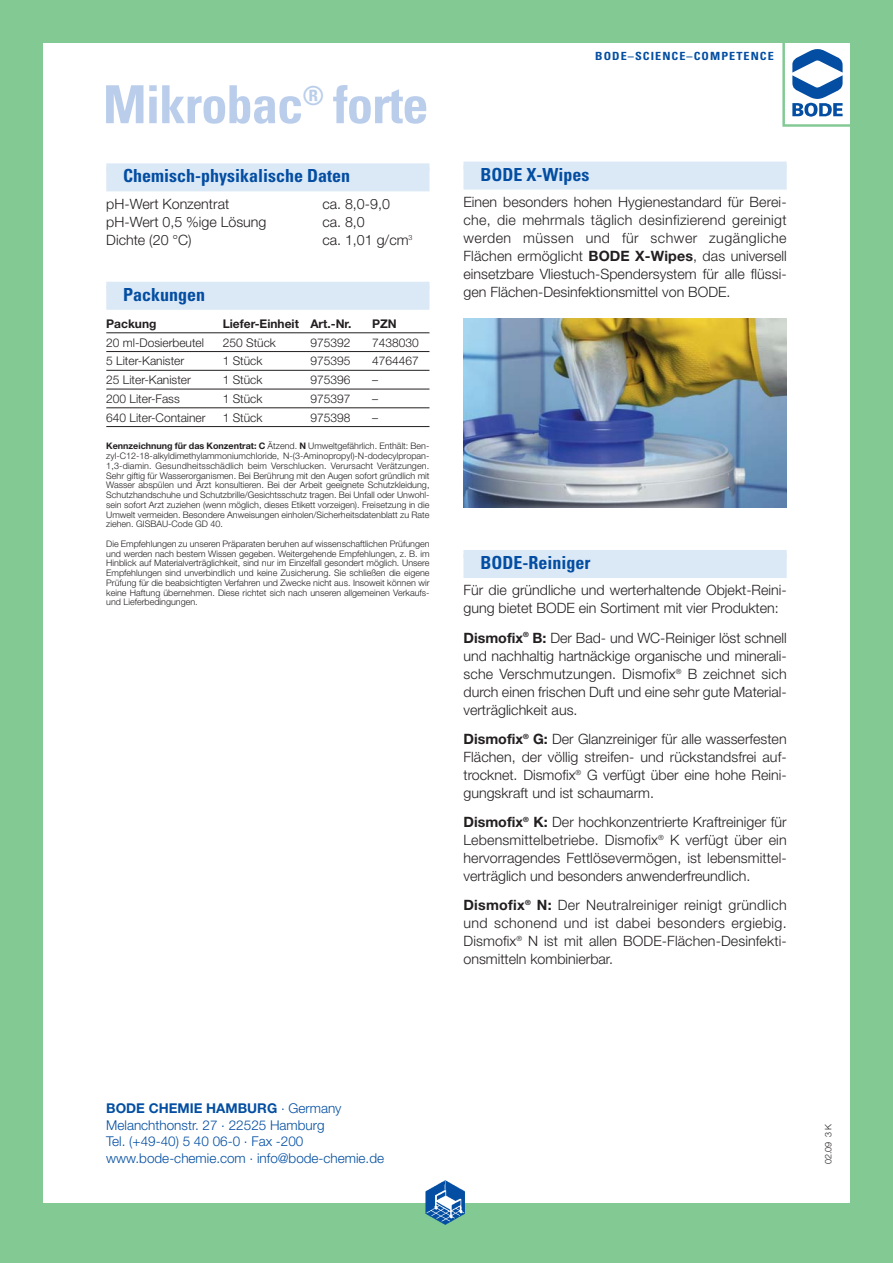
<style>
.page{position:relative;width:893px;height:1263px;background:#fff}
.page>*{position:absolute;margin:0;border:0;box-sizing:border-box;transform-origin:0 0}
.t1{font:700 condensed 52.5px "Univers";letter-spacing:-.02em;color:#baceeb}
.t2{font:700 condensed 18px "Univers";color:#034ea2}
.t3{font:300 14.25px/18px "Helvetica Neue";color:#231f20;text-align:justify}
.t4{font:300 13.5px/16.5px "Helvetica Neue";color:#034ea2}
.t5{font:300 12px "Helvetica Neue";color:#231f20}
.t6{font:700 12px "Helvetica Neue";color:#231f20}
.t7{font:700 condensed 11.25px "Univers";letter-spacing:.09em;color:#034ea2;scale:1.08 1}
.t8{font:300 9px/9.8px "Helvetica Neue";color:#231f20;text-align:justify}
.s1{font-weight:700}
</style>
<div class="page">
<div style="left:0;top:1203px;width:893px;height:60px;background:#83c994"></div>
<div style="left:0;top:0;width:43px;height:1263px;background:#83c994"></div>
<div style="left:0;top:0;width:893px;height:43px;background:#83c994"></div>
<div style="left:850px;top:0;width:43px;height:1263px;background:#83c994"></div>
<div style="left:106px;top:163px;width:323px;height:8px;background:#dbe8f6"></div>
<div style="left:106px;top:167px;width:323px;height:24px;background:#dbe8f6"></div>
<div style="left:106px;top:282px;width:323px;height:7px;background:#dbe8f6"></div>
<div style="left:106px;top:286px;width:323px;height:24px;background:#dbe8f6"></div>
<hr style="left:106px;top:332px;width:323px;height:1px;background:#231f20">
<hr style="left:106px;top:351px;width:323px;height:1px;background:#231f20">
<hr style="left:106px;top:370px;width:323px;height:1px;background:#231f20">
<hr style="left:106px;top:389px;width:323px;height:1px;background:#231f20">
<hr style="left:106px;top:407px;width:323px;height:1px;background:#231f20">
<hr style="left:106px;top:426px;width:323px;height:1px;background:#231f20">
<div style="left:463px;top:162px;width:324px;height:7px;background:#dbe8f6"></div>
<div style="left:463px;top:166px;width:324px;height:24px;background:#dbe8f6"></div>
<div style="left:463px;top:550px;width:324px;height:7px;background:#dbe8f6"></div>
<div style="left:463px;top:554px;width:324px;height:24px;background:#dbe8f6"></div>
<img style="left:463px;top:318px;width:324px;height:189px">
<svg style="left:792px;top:49px;width:51px;height:68px"></svg>
<div style="left:782px;top:40px;width:71px;height:87px;border:2px solid #83c994"></div>
<img style="left:425px;top:1180px;width:40px;height:45px">
<h1 class="t1" style="left:103px;top:85px;width:327px">Mikrobac<sup>®</sup> forte</h1>
<p class="t2" style="left:123px;top:169px;width:228px">Chemisch-physikalische Daten</p>
<p class="t3" style="left:106px;top:196px;width:124px">pH-Wert Konzentrat</p>
<p class="t3" style="left:322px;top:196px;width:69px">ca. 8,0-9,0</p>
<p class="t3" style="left:106px;top:214px;width:162px">pH-Wert 0,5 %ige Lösung</p>
<p class="t3" style="left:322px;top:214px;width:44px">ca. 8,0</p>
<p class="t3" style="left:106px;top:232px;width:87px">Dichte (20 °C)</p>
<p class="t3" style="left:322px;top:232px;width:92px">ca. 1,01 g/cm<sup>3</sup></p>
<p class="t2" style="left:123px;top:288px;width:84px">Packungen</p>
<p class="t6" style="left:106px;top:319px;width:52px">Packung</p>
<p class="t6" style="left:223px;top:319px;width:130px">Liefer-Einheit Art.-Nr.</p>
<p class="t6" style="left:372px;top:319px;width:26px">PZN</p>
<p class="t5" style="left:106px;top:338px;width:99px">20 ml-Dosierbeutel</p>
<p class="t5" style="left:223px;top:338px;width:55px">250 Stück</p>
<p class="t5" style="left:310px;top:338px;width:42px">975392</p>
<p class="t5" style="left:372px;top:338px;width:48px">7438030</p>
<p class="t5" style="left:106px;top:357px;width:79px">5 Liter-Kanister</p>
<p class="t5" style="left:223px;top:357px;width:41px">1 Stück</p>
<p class="t5" style="left:310px;top:357px;width:42px">975395</p>
<p class="t5" style="left:372px;top:357px;width:48px">4764467</p>
<p class="t5" style="left:106px;top:375px;width:86px">25 Liter-Kanister</p>
<p class="t5" style="left:223px;top:375px;width:41px">1 Stück</p>
<p class="t5" style="left:310px;top:375px;width:42px">975396</p>
<p class="t5" style="left:372px;top:375px;width:7px">–</p>
<p class="t5" style="left:106px;top:394px;width:75px">200 Liter-Fass</p>
<p class="t5" style="left:223px;top:394px;width:41px">1 Stück</p>
<p class="t5" style="left:310px;top:394px;width:42px">975397</p>
<p class="t5" style="left:372px;top:394px;width:7px">–</p>
<p class="t5" style="left:106px;top:413px;width:101px">640 Liter-Container</p>
<p class="t5" style="left:223px;top:413px;width:41px">1 Stück</p>
<p class="t5" style="left:310px;top:413px;width:42px">975398</p>
<p class="t5" style="left:372px;top:413px;width:7px">–</p>
<p class="t8" style="left:106px;top:442px;width:325px"><span class="s1">Kennzeichnung für das Konzentrat: C</span> Ätzend. <span class="s1">N</span> Umweltgefährlich. Enthält: Ben&shy;zyl-C12-18-alkyldimethylammoniumchloride, N-(3-Aminopropyl)-N-dodecylpropan-1,3-diamin. Gesundheitsschädlich beim Verschlucken. Verursacht Verätzungen.<br>Sehr giftig für Wasserorganismen. Bei Berührung mit den Augen sofort gründlich mit Wasser abspülen und Arzt konsultieren. Bei der Arbeit geeignete Schutzkleidung, Schutzhandschuhe und Schutzbrille/Gesichtsschutz tragen. Bei Unfall oder Unwohl - sein sofort Arzt zuziehen (wenn möglich, dieses Etikett vorzeigen). Frei setzung in die Umwelt vermeiden. Besondere Anweisungen einholen/Sicherheits datenblatt zu Rate ziehen. GISBAU-Code GD 40.</p>
<p class="t8" style="left:106px;top:539px;width:325px">Die Empfehlungen zu unseren Präparaten beruhen auf wissenschaftlichen Prüfungen und werden nach bestem Wissen gegeben. Weitergehende Empfehlungen, z. B. im Hinblick auf Materialverträglichkeit, sind nur im Einzelfall gesondert möglich. Unsere Empfehlungen sind unverbindlich und keine Zusicherung. Sie schließen die eigene Prüfung für die beabsichtigten Verfahren und Zwecke nicht aus. Insoweit können wir keine Haftung übernehmen. Diese richtet sich nach unseren allgemeinen Verkaufs&shy;und Lieferbedingungen.</p>
<p class="t7" style="left:595px;top:52px;width:167px">BODE–SCIENCE–COMPETENCE</p>
<p class="t2" style="left:480px;top:168px;width:110px">BODE X-Wipes</p>
<p class="t3" style="left:463px;top:194px;width:325px">Einen besonders hohen Hygienestandard für Berei&shy;che, die mehrmals täglich desinfizierend gereinigt werden müssen und für schwer zugängliche Flächen ermöglicht <span class="s1">BODE X-Wipes</span>, das universell einsetzbare Vliestuch-Spendersystem für alle flüssi&shy;gen Flächen-Desinfektionsmittel von BODE.</p>
<p class="t2" style="left:480px;top:556px;width:111px">BODE-Reiniger</p>
<p class="t3" style="left:463px;top:582px;width:325px">Für die gründliche und werterhaltende Objekt-Reini&shy;gung bietet BODE ein Sortiment mit vier Produkten:</p>
<p class="t3" style="left:463px;top:630px;width:325px"><span class="s1">Dismofix</span><sup>®</sup> <span class="s1">B:</span> Der Bad- und WC-Reiniger löst schnell und nachhaltig hartnäckige organische und minerali&shy;sche Verschmutzungen. Dismofix<sup>®</sup> B zeichnet sich durch einen frischen Duft und eine sehr gute Material&shy;verträglichkeit aus.</p>
<p class="t3" style="left:463px;top:731px;width:325px"><span class="s1">Dismofix</span><sup>®</sup> <span class="s1">G:</span> Der Glanzreiniger für alle wasserfesten Flächen, der völlig streifen- und rückstandsfrei auf&shy;trocknet. Dismofix<sup>®</sup> G verfügt über eine hohe Reini&shy;gungskraft und ist schaumarm.</p>
<p class="t3" style="left:463px;top:814px;width:325px"><span class="s1">Dismofix</span><sup>®</sup> <span class="s1">K:</span> Der hochkonzentrierte Kraftreiniger für Lebensmittelbetriebe. Dismofix<sup>®</sup> K verfügt über ein hervorragendes Fettlösevermögen, ist lebensmittel&shy;verträglich und besonders anwenderfreundlich.</p>
<p class="t3" style="left:463px;top:897px;width:325px"><span class="s1">Dismofix</span><sup>®</sup> <span class="s1">N:</span> Der Neutralreiniger reinigt gründlich und schonend und ist dabei besonders ergiebig.<br>Dismofix<sup>®</sup> N ist mit allen BODE-Flächen-Desinfekti&shy;onsmitteln kombinierbar.</p>
<p class="t4" style="left:106px;top:1101px;width:279px"><span class="s1">BODE CHEMIE HAMBURG</span> . Germany Melanchthonstr. 27 . 22525 Hamburg<br>Tel. (+49-40) 5 40 06-0 . Fax -200 www.bode-chemie.com . info@bode-chemie.de</p>
<p class="t8" style="left:824px;top:1164px;width:41px;rotate:-90deg">02.09 3 K</p>
</div>
